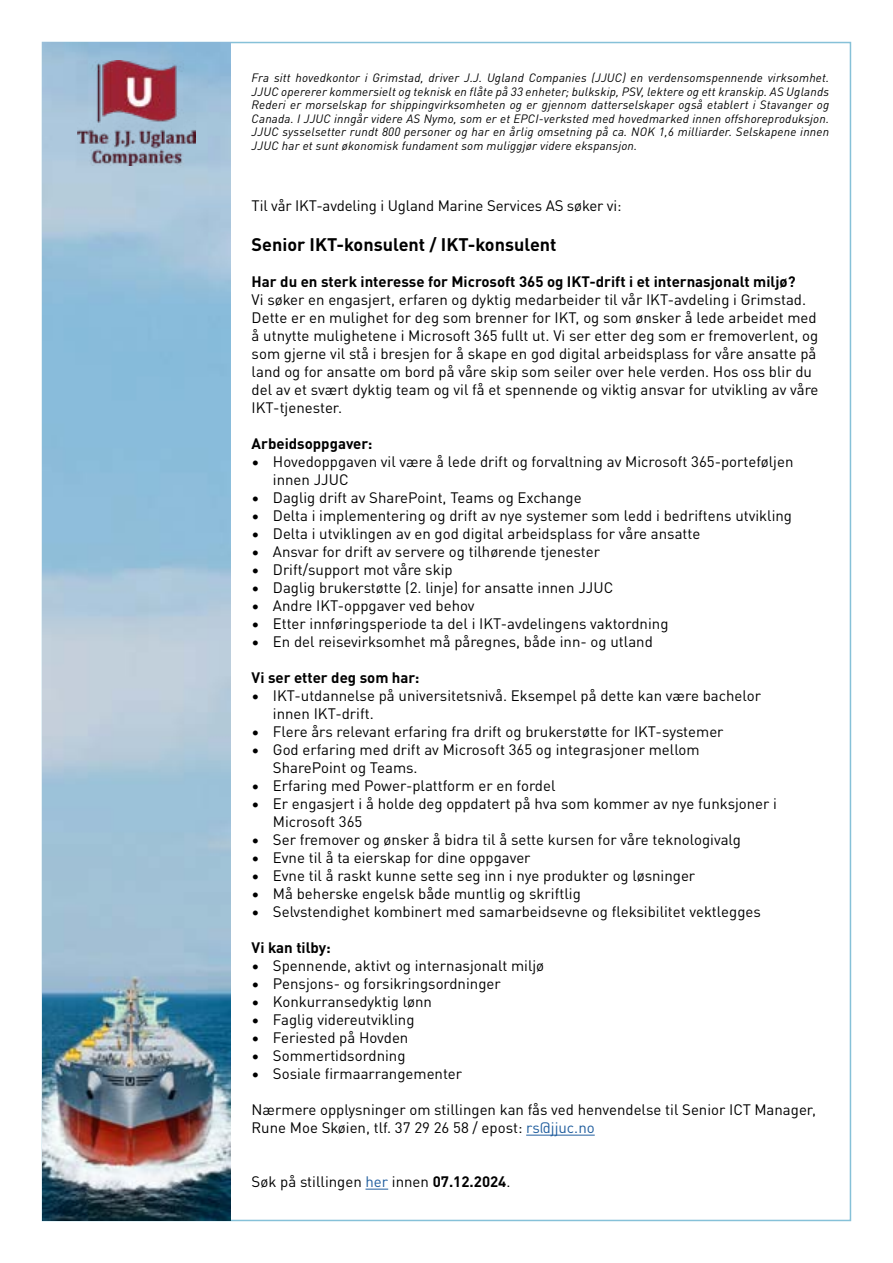
<style>
.page{position:relative;width:893px;height:1263px;background:#fff}
.page>*{position:absolute;margin:0;border:0;box-sizing:border-box;transform-origin:0 0}
.t1{font:700 18px "DINOT";color:#000}
.t2{font:15px/18px "DINOT";color:#000}
.t3{font:700 15px "DINOT";color:#000}
.t4{font:italic 12px/13.5px "DINOT";letter-spacing:.015em;color:#000;text-align:justify}
.s1{color:#215e9e}
.s2{font-weight:700}
</style>
<div class="page">
<img style="left:43px;top:43px;width:187px;height:1177px">
<img style="left:77px;top:60px;width:119px;height:106px">
<hr style="left:526px;top:1135px;width:69px;height:1px;background:#215e9e">
<svg style="left:365px;top:1189px;width:23px;height:1px"></svg>
<p class="t4" style="left:252px;top:70px;width:579px">Fra sitt hovedkontor i Grimstad, driver J.J. Ugland Companies (JJUC) en verdensomspennende virksomhet.<br>JJUC opererer kommersielt og teknisk en flåte på 33 enheter; bulkskip, PSV, lektere og ett kranskip. AS Uglands Rederi er morselskap for shippingvirksomheten og er gjennom datterselskaper også etablert i Stavanger og Canada. I JJUC inngår videre AS Nymo, som er et EPCI-verksted med hovedmarked innen offshoreproduksjon.<br>JJUC sysselsetter rundt 800 personer og har en årlig omsetning på ca. NOK 1,6 milliarder. Selskapene innen JJUC har et sunt økonomisk fundament som muliggjør videre ekspansjon.</p>
<p class="t2" style="left:252px;top:196px;width:371px">Til vår IKT-avdeling i Ugland Marine Services AS søker vi:</p>
<p class="t1" style="left:252px;top:230px;width:306px">Senior IKT-konsulent / IKT-konsulent</p>
<p class="t3" style="left:252px;top:270px;width:545px">Har du en sterk interesse for Microsoft 365 og IKT-drift i et internasjonalt miljø?</p>
<p class="t2" style="left:252px;top:290px;width:568px">Vi søker en engasjert, erfaren og dyktig medarbeider til vår IKT-avdeling i Grimstad.<br>Dette er en mulighet for deg som brenner for IKT, og som ønsker å lede arbeidet med å utnytte mulighetene i Microsoft 365 fullt ut. Vi ser etter deg som er fremoverlent, og som gjerne vil stå i bresjen for å skape en god digital arbeidsplass for våre ansatte på land og for ansatte om bord på våre skip som seiler over hele verden. Hos oss blir du del av et svært dyktig team og vil få et spennende og viktig ansvar for utvikling av våre IKT-tjenester.</p>
<p class="t3" style="left:252px;top:432px;width:122px">Arbeidsoppgaver:</p>
<p class="t2" style="left:273px;top:452px;width:522px;text-indent:-21px">• Hovedoppgaven vil være å lede drift og forvaltning av Microsoft 365-porteføljen innen JJUC</p>
<p class="t2" style="left:252px;top:488px;width:332px">• Daglig drift av SharePoint, Teams og Exchange</p>
<p class="t2" style="left:252px;top:506px;width:542px">• Delta i implementering og drift av nye systemer som ledd i bedriftens utvikling</p>
<p class="t2" style="left:252px;top:524px;width:450px">• Delta i utviklingen av en god digital arbeidsplass for våre ansatte</p>
<p class="t2" style="left:252px;top:542px;width:350px">• Ansvar for drift av servere og tilhørende tjenester</p>
<p class="t2" style="left:252px;top:560px;width:203px">• Drift/support mot våre skip</p>
<p class="t2" style="left:252px;top:578px;width:363px">• Daglig brukerstøtte (2. linje) for ansatte innen JJUC</p>
<p class="t2" style="left:252px;top:596px;width:224px">• Andre IKT-oppgaver ved behov</p>
<p class="t2" style="left:252px;top:614px;width:418px">• Etter innføringsperiode ta del i IKT-avdelingens vaktordning</p>
<p class="t2" style="left:252px;top:632px;width:403px">• En del reisevirksomhet må påregnes, både inn- og utland</p>
<p class="t3" style="left:252px;top:666px;width:169px">Vi ser etter deg som har:</p>
<p class="t2" style="left:273px;top:686px;width:490px;text-indent:-21px">• IKT-utdannelse på universitetsnivå. Eksempel på dette kan være bachelor innen IKT-drift.</p>
<p class="t2" style="left:252px;top:722px;width:473px">• Flere års relevant erfaring fra drift og brukerstøtte for IKT-systemer</p>
<p class="t2" style="left:273px;top:740px;width:428px;text-indent:-21px">• God erfaring med drift av Microsoft 365 og integrasjoner mellom<br>SharePoint og Teams.</p>
<p class="t2" style="left:252px;top:776px;width:305px">• Erfaring med Power-plattform er en fordel</p>
<p class="t2" style="left:273px;top:794px;width:506px;text-indent:-21px">• Er engasjert i å holde deg oppdatert på hva som kommer av nye funksjoner i<br>Microsoft 365</p>
<p class="t2" style="left:252px;top:830px;width:491px">• Ser fremover og ønsker å bidra til å sette kursen for våre teknologivalg</p>
<p class="t2" style="left:252px;top:848px;width:280px">• Evne til å ta eierskap for dine oppgaver</p>
<p class="t2" style="left:252px;top:866px;width:445px">• Evne til å raskt kunne sette seg inn i nye produkter og løsninger</p>
<p class="t2" style="left:252px;top:884px;width:331px">• Må beherske engelsk både muntlig og skriftlig</p>
<p class="t2" style="left:252px;top:902px;width:511px">• Selvstendighet kombinert med samarbeidsevne og fleksibilitet vektlegges</p>
<p class="t3" style="left:252px;top:936px;width:81px">Vi kan tilby:</p>
<p class="t2" style="left:252px;top:956px;width:294px">• Spennende, aktivt og internasjonalt miljø</p>
<p class="t2" style="left:252px;top:974px;width:251px">• Pensjons- og forsikringsordninger</p>
<p class="t2" style="left:252px;top:992px;width:182px">• Konkurransedyktig lønn</p>
<p class="t2" style="left:252px;top:1010px;width:164px">• Faglig videreutvikling</p>
<p class="t2" style="left:252px;top:1028px;width:158px">• Feriested på Hovden</p>
<p class="t2" style="left:252px;top:1046px;width:155px">• Sommertidsordning</p>
<p class="t2" style="left:252px;top:1064px;width:212px">• Sosiale firmaarrangementer</p>
<p class="t2" style="left:252px;top:1100px;width:566px">Nærmere opplysninger om stillingen kan fås ved henvendelse til Senior ICT Manager,<br>Rune Moe Skøien, tlf. 37 29 26 58 / epost: <span class="s1">rs@jjuc.no</span></p>
<p class="t2" style="left:252px;top:1172px;width:260px">Søk på stillingen <span class="s1">her</span> innen <span class="s2">07.12.2024</span>.</p>
</div>
